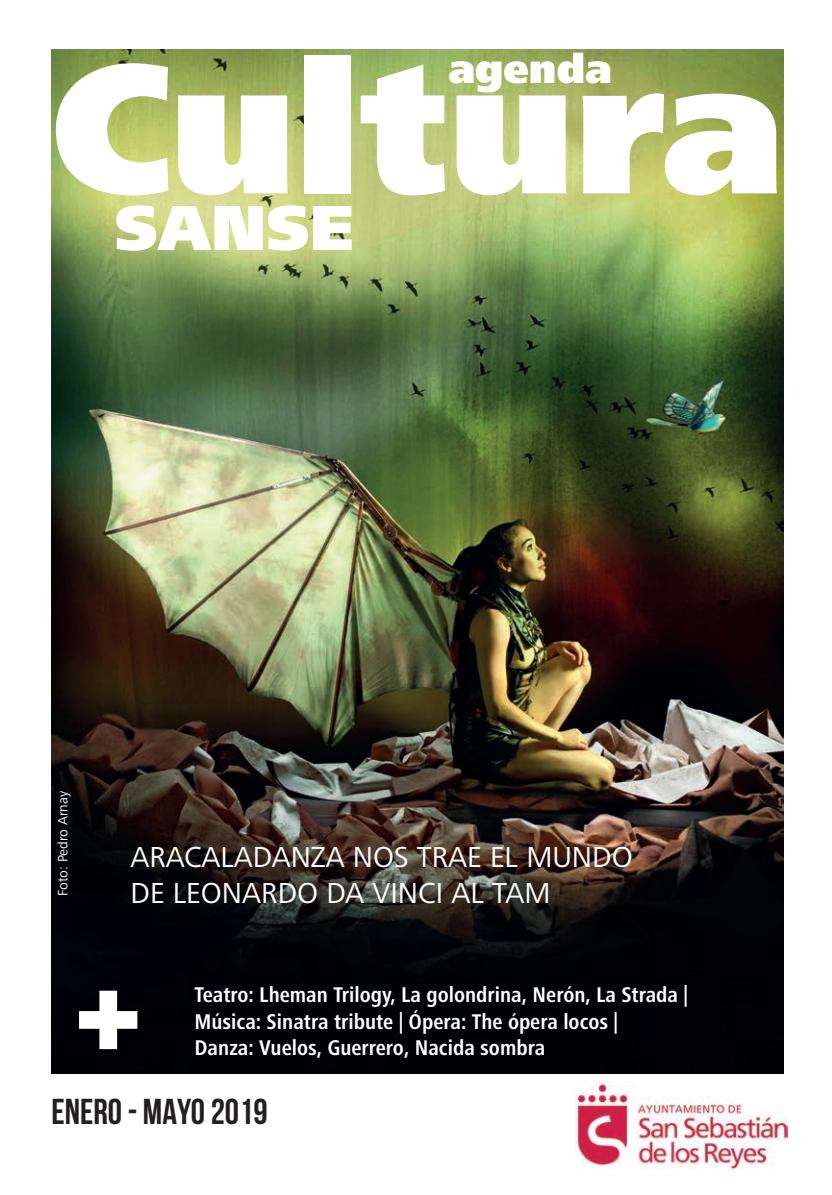
<style>
.page{position:relative;width:832px;height:1195px;background:#fff}
.page>*{position:absolute;margin:0;border:0;box-sizing:border-box;transform-origin:0 0}
.t1{font:900 192.2px "Frutiger Next LT";color:#fff}
.Texto{font:900 106px "Frutiger Next LT";color:#fff}
.Texto-2{font:900 66px "Frutiger Next LT";color:#fff}
.Texto-3{font:900 42px "Frutiger Next LT";color:#fff}
.t2{font:700 36px "Bebas Neue";color:#231f20}
.Texto-4{font:30px/36px "Frutiger Next LT";color:#fff}
.Texto-5{font:700 condensed 22px/26.4px "Frutiger Next LT";color:#fff}
.Texto-6{font:14px "Frutiger Next LT";color:#fff}
</style>
<div class="page">
<img style="left:51px;top:49px;width:732px;height:1024px">
<img style="left:575px;top:1081px;width:212px;height:88px">
<p class="Texto-3" style="left:448px;top:45px;width:165px">agenda</p>
<p class="t1" style="left:51px;top:20px;width:733px">Cultura</p>
<p class="Texto-2" style="left:115px;top:190px;width:241px">SANSE</p>
<p class="Texto-6" style="left:55px;top:896px;width:107px;rotate:-90deg">Foto: Pedro Arnay</p>
<p class="Texto-4" style="left:130px;top:838px;width:504px">ARACALADANZA NOS TRAE EL MUNDO<br>DE LEONARDO DA VINCI AL TAM</p>
<p class="Texto" style="left:73px;top:953px;width:71px">+</p>
<p class="Texto-5" style="left:194px;top:981px;width:495px">Teatro: Lheman Trilogy, La golondrina, Nerón, La Strada |<br>Música: Sinatra tribute | Ópera: The ópera locos |</p>
<p class="Texto-5" style="left:194px;top:1034px;width:352px">Danza: Vuelos, Guerrero, Nacida sombra</p>
<p class="t2" style="left:51px;top:1091px;width:218px">ENERO - MAYO 2019</p>
</div>
